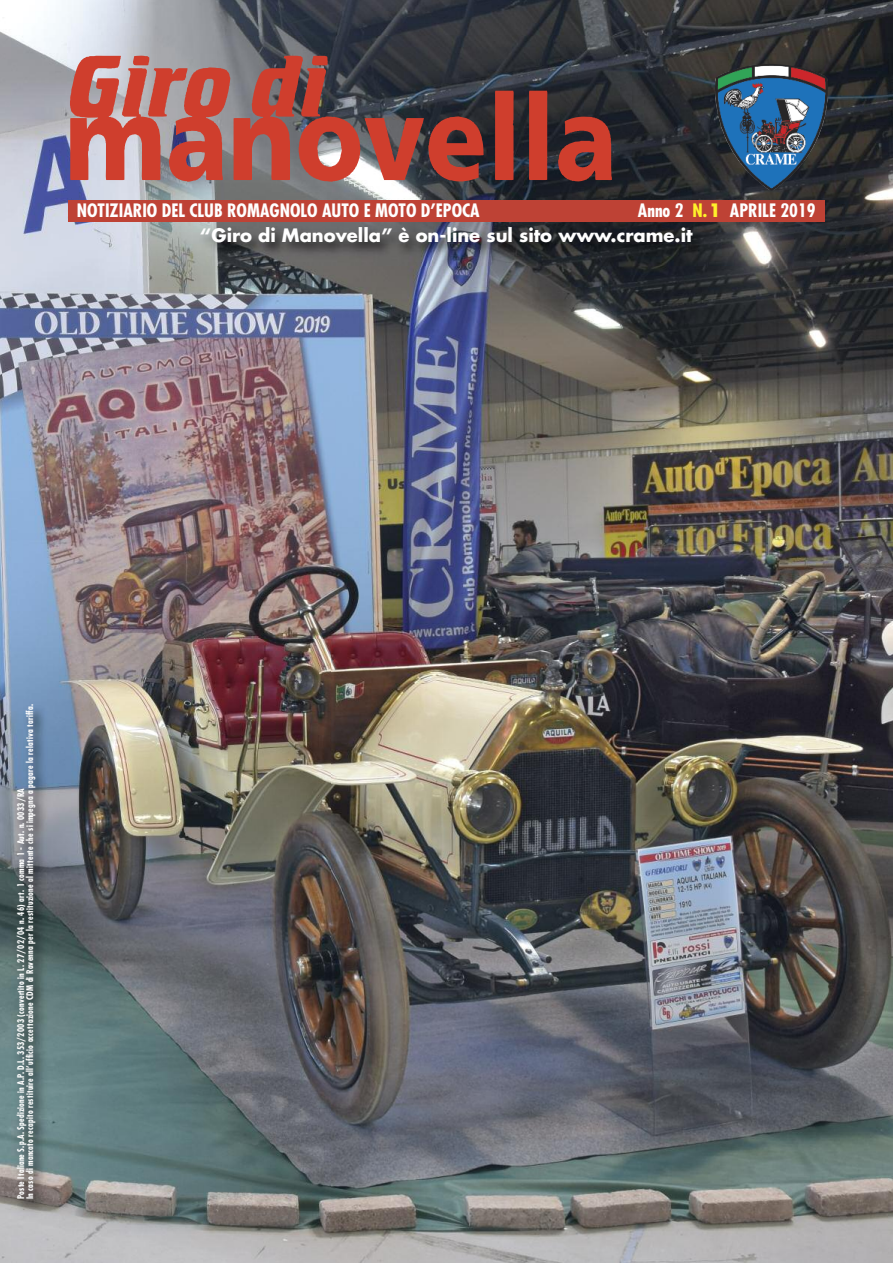
<style>
.page{position:relative;width:893px;height:1263px;background:#fff}
.page>*{position:absolute;margin:0;border:0;box-sizing:border-box;transform-origin:0 0}
.t1{font:700 condensed 18px "Futura";color:#fff}
.t2{font:700 18px "Futura";color:#fff}
.t3{font:700 condensed 9px/9px "Futura";letter-spacing:.025em;color:#fff;scale:.95 1}
.s1{color:#fff12a}
.s2{font-stretch:normal;color:#fff12a}
</style>
<div class="page">
<img style="left:0;top:0;width:893px;height:1263px">
<img style="left:61px;top:220px;width:783px;height:46px">
<img style="left:44px;top:36px;width:818px;height:184px">
<img style="left:70px;top:55px;width:88px;height:73px">
<img style="left:715px;top:64px;width:113px;height:127px">
<div style="left:68px;top:200px;width:757px;height:21px;background:#be4235"></div>
<img style="left:0;top:640px;width:331px;height:579px">
<h1 class="t1" style="left:77px;top:203px;width:404px">NOTIZIARIO DEL CLUB ROMAGNOLO AUTO E MOTO D’EPOCA</h1>
<h1 class="t1" style="left:638px;top:203px;width:179px">Anno 2 <span class="s1">N.</span><span class="s2">1</span> APRILE 2019</h1>
<h1 class="t2" style="left:200px;top:227px;width:494px">“Giro di Manovella” è on-line sul sito www.crame.it</h1>
<p class="t3" style="left:17px;top:1199px;width:523px;rotate:-90deg">Poste Italiane S.p.A. Spedizione in A.P. D.L. 353/2003 (convertito in L. 27/02/04 n. 46) art. 1 comma 1 - Aut. n. 0033/RA<br>In caso di mancato recapito restituire all’ufficio accettazione CDM di Ravenna per la restituzione al mittente che si impegna a pagare la relativa tariffa.</p>
</div>
